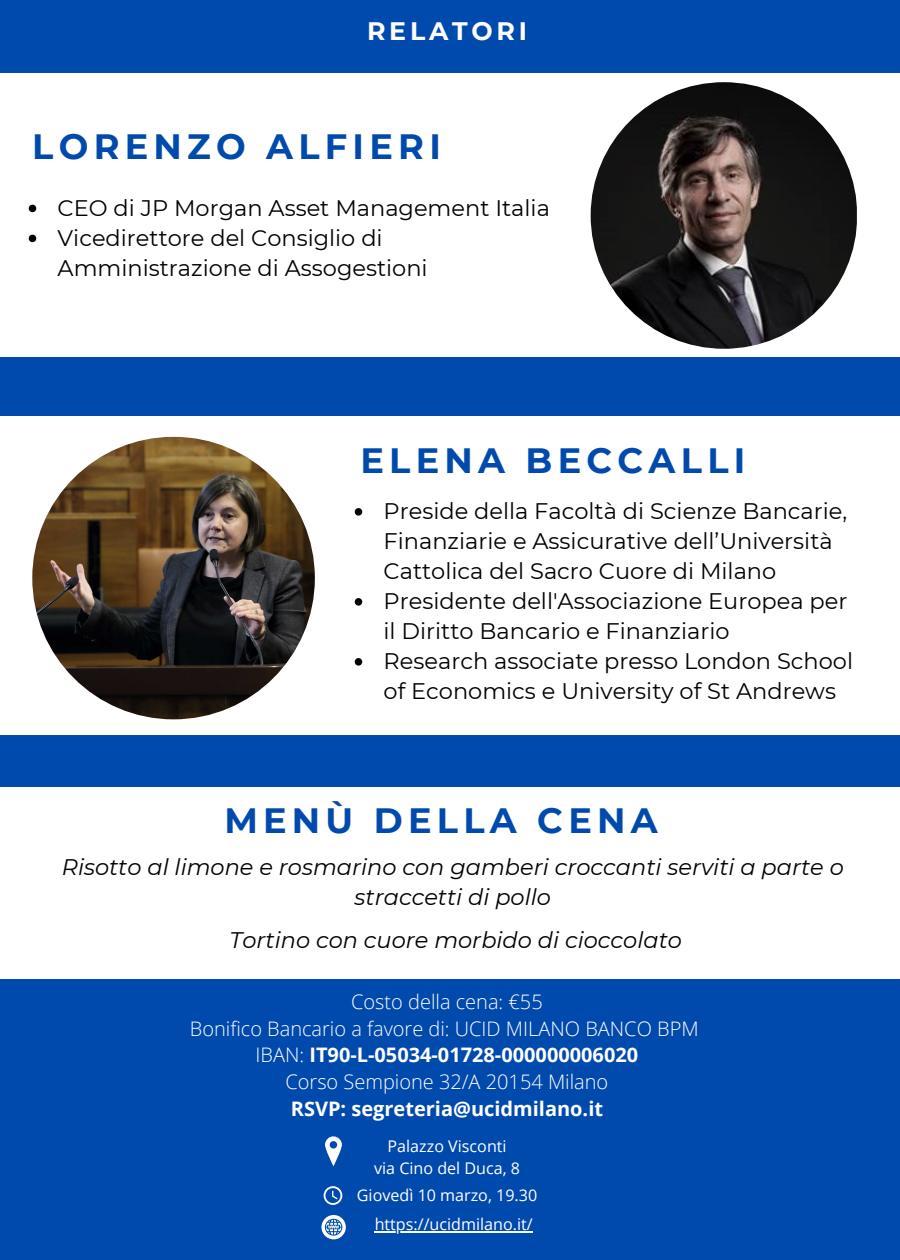
<style>
.page{position:relative;width:900px;height:1260px;background:#004aad}
.page>*{position:absolute;margin:0;border:0;box-sizing:border-box;transform-origin:0 0}
.t1{font:700 35.25px "Montserrat";letter-spacing:.15em;color:#004aad}
.t2{font:700 25.25px "Montserrat";letter-spacing:.15em;color:#fff}
.t3{font:22.5px/30px "Montserrat";color:#000}
.t4{font:italic 22.5px/30px "Montserrat";color:#000;text-align:center}
.t5{font:300 20px "Open Sans";color:#fff}
.t6{font:700 20px "Open Sans";color:#fff}
.t7{font:16px "Open Sans";color:#fff}
.s1{font-weight:300}
</style>
<div class="page">
<div style="left:0;top:74px;width:900px;height:283px;background:#fff"></div>
<img style="left:591px;top:82px;width:266px;height:267px;border-radius:50%">
<div style="left:0;top:416px;width:900px;height:319px;background:#fff"></div>
<img style="left:32px;top:437px;width:283px;height:282px;border-radius:50%">
<svg style="left:325px;top:1136px;width:17px;height:30px"></svg>
<svg style="left:324px;top:1186px;width:18px;height:19px"></svg>
<svg style="left:321px;top:1215px;width:25px;height:24px"></svg>
<svg style="left:29px;top:205px;width:7px;height:7px"></svg>
<svg style="left:29px;top:235px;width:7px;height:7px"></svg>
<svg style="left:355px;top:508px;width:7px;height:8px"></svg>
<svg style="left:355px;top:598px;width:7px;height:8px"></svg>
<svg style="left:355px;top:658px;width:7px;height:8px"></svg>
<hr style="left:375px;top:1231px;width:158px;height:1px;background:#fff">
<div style="left:0;top:787px;width:900px;height:191px;background:#fff"></div>
<p class="t2" style="left:367px;top:15px;width:162px">RELATORI</p>
<p class="t1" style="left:32px;top:125px;width:410px">LORENZO ALFIERI</p>
<p class="t3" style="left:58px;top:193px;width:494px">CEO di JP Morgan Asset Management Italia</p>
<p class="t3" style="left:58px;top:223px;width:372px">Vicedirettore del Consiglio di<br>Amministrazione di Assogestioni</p>
<p class="t1" style="left:360px;top:439px;width:386px">ELENA BECCALLI</p>
<p class="t3" style="left:384px;top:496px;width:465px">Preside della Facoltà di Scienze Bancarie,<br>Finanziarie e Assicurative dell’Università<br>Cattolica del Sacro Cuore di Milano</p>
<p class="t3" style="left:384px;top:586px;width:465px">Presidente dell'Associazione Europea per il Diritto Bancario e Finanziario</p>
<p class="t3" style="left:384px;top:646px;width:471px">Research associate presso London School of Economics e University of St Andrews</p>
<p class="t1" style="left:224px;top:799px;width:435px">MENÙ DELLA CENA</p>
<p class="t4" style="left:62px;top:852px;width:784px">Risotto al limone e rosmarino con gamberi croccanti serviti a parte o straccetti di pollo</p>
<p class="t4" style="left:230px;top:925px;width:454px">Tortino con cuore morbido di cioccolato</p>
<p class="t5" style="left:351px;top:988px;width:193px">Costo della cena: €55</p>
<p class="t5" style="left:190px;top:1014px;width:510px">Bonifico Bancario a favore di: UCID MILANO BANCO BPM</p>
<p class="t6" style="left:256px;top:1041px;width:384px"><span class="s1">IBAN:</span> IT90-L-05034-01728-000000006020</p>
<p class="t5" style="left:285px;top:1068px;width:324px">Corso Sempione 32/A 20154 Milano</p>
<p class="t6" style="left:291px;top:1094px;width:314px">RSVP: segreteria@ucidmilano.it</p>
<p class="t7" style="left:388px;top:1135px;width:121px">Palazzo Visconti</p>
<p class="t7" style="left:374px;top:1157px;width:148px">via Cino del Duca, 8</p>
<p class="t7" style="left:357px;top:1184px;width:182px">Giovedì 10 marzo, 19.30</p>
<p class="t7" style="left:375px;top:1213px;width:160px">https://ucidmilano.it/</p>
</div>
